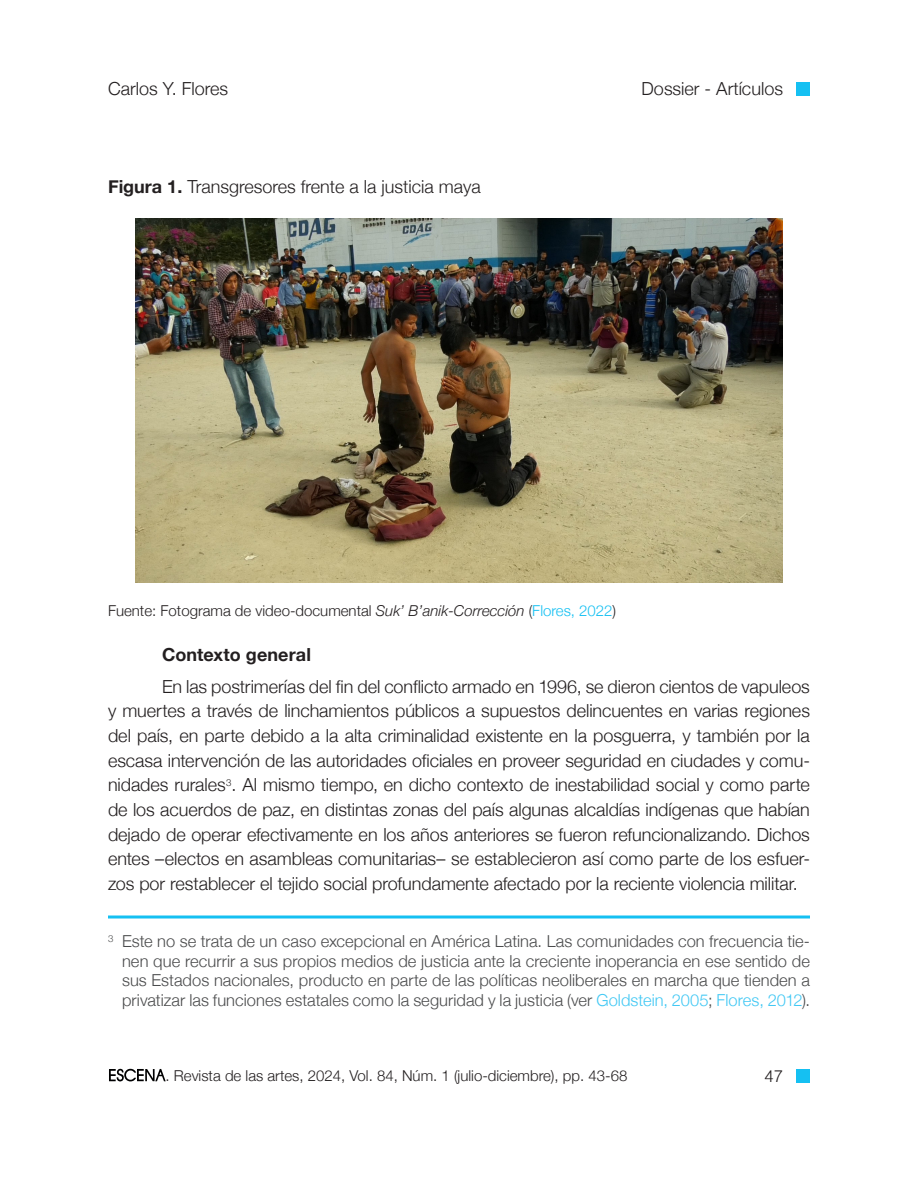
<style>
.page{position:relative;width:918px;height:1188px;background:#fff}
.page>*{position:absolute;margin:0;border:0;box-sizing:border-box;transform-origin:0 0}
.Cuerpo{font:300 18px/24.8px "Helvetica Neue";color:#231f20;text-align:justify}
.Tabla_Imagen_Figura{font:300 18px "Helvetica Neue";color:#231f20}
.Titulo{font:700 18px "Helvetica Neue";letter-spacing:.005em;color:#231f20}
.Pie_de_pagina{font:300 16.5px/19.5px "Helvetica Neue";letter-spacing:.005em;color:#4b4c4d;text-align:justify}
.t1{font:300 16.5px "Helvetica";color:#231f20}
.Fuente{font:300 15px "Helvetica Neue";color:#231f20}
.s1{font-weight:700}
.s2{font-style:italic}
.s3{color:#15c0f2}
.s4{color:#42c8f4}
</style>
<div class="page">
<div style="left:796px;top:82px;width:14px;height:14px;background:#15c0f2"></div>
<div style="left:796px;top:1070px;width:14px;height:13px;background:#15c0f2"></div>
<svg style="left:109px;top:1069px;width:57px;height:12px"></svg>
<hr style="left:108px;top:916px;width:702px;height:3px;background:#15c0f2">
<img style="left:135px;top:218px;width:648px;height:365px">
<p class="Cuerpo" style="left:108px;top:75px;width:122px">Carlos Y. Flores</p>
<p class="Tabla_Imagen_Figura" style="left:108px;top:172px;width:374px"><span class="s1">Figura 1.</span> Transgresores frente a la justicia maya</p>
<p class="Cuerpo" style="left:642px;top:75px;width:143px">Dossier - Artículos</p>
<p class="Fuente" style="left:108px;top:599px;width:510px">Fuente: Fotograma de video-documental <span class="s2">Suk’ B’anik-Corrección</span> (<span class="s3">Flores, 2022</span>)</p>
<p class="Titulo" style="left:162px;top:641px;width:151px">Contexto general</p>
<p class="Cuerpo" style="left:108px;top:672px;width:704px;text-indent:54px">En las postrimerías del fin del conflicto armado en 1996, se dieron cientos de vapuleos y muertes a través de linchamientos públicos a supuestos delincuentes en varias regiones del país, en parte debido a la alta criminalidad existente en la posguerra, y también por la escasa intervención de las autoridades oficiales en proveer seguridad en ciudades y comu&shy;nidades rurales<sup>3</sup>. Al mismo tiempo, en dicho contexto de inestabilidad social y como parte de los acuerdos de paz, en distintas zonas del país algunas alcaldías indígenas que habían dejado de operar efectivamente en los años anteriores se fueron refuncionalizando. Dichos entes –electos en asambleas comunitarias– se establecieron así como parte de los esfuer&shy;zos por restablecer el tejido social profundamente afectado por la reciente violencia militar.</p>
<p class="Pie_de_pagina" style="left:122px;top:930px;width:690px;text-indent:-14px"><sup>3</sup> Este no se trata de un caso excepcional en América Latina. Las comunidades con frecuencia tie&shy;nen que recurrir a sus propios medios de justicia ante la creciente inoperancia en ese sentido de sus Estados nacionales, producto en parte de las políticas neoliberales en marcha que tienden a privatizar las funciones estatales como la seguridad y la justicia (ver <span class="s4">Goldstein, 2005</span>; <span class="s4">Flores, 2012</span>).</p>
<p class="Fuente" style="left:166px;top:1063px;width:463px">. Revista de las artes, 2024, Vol. 84, Núm. 1 (julio-diciembre), pp. 43-68</p>
<p class="t1" style="left:765px;top:1062px;width:20px">47</p>
</div>
